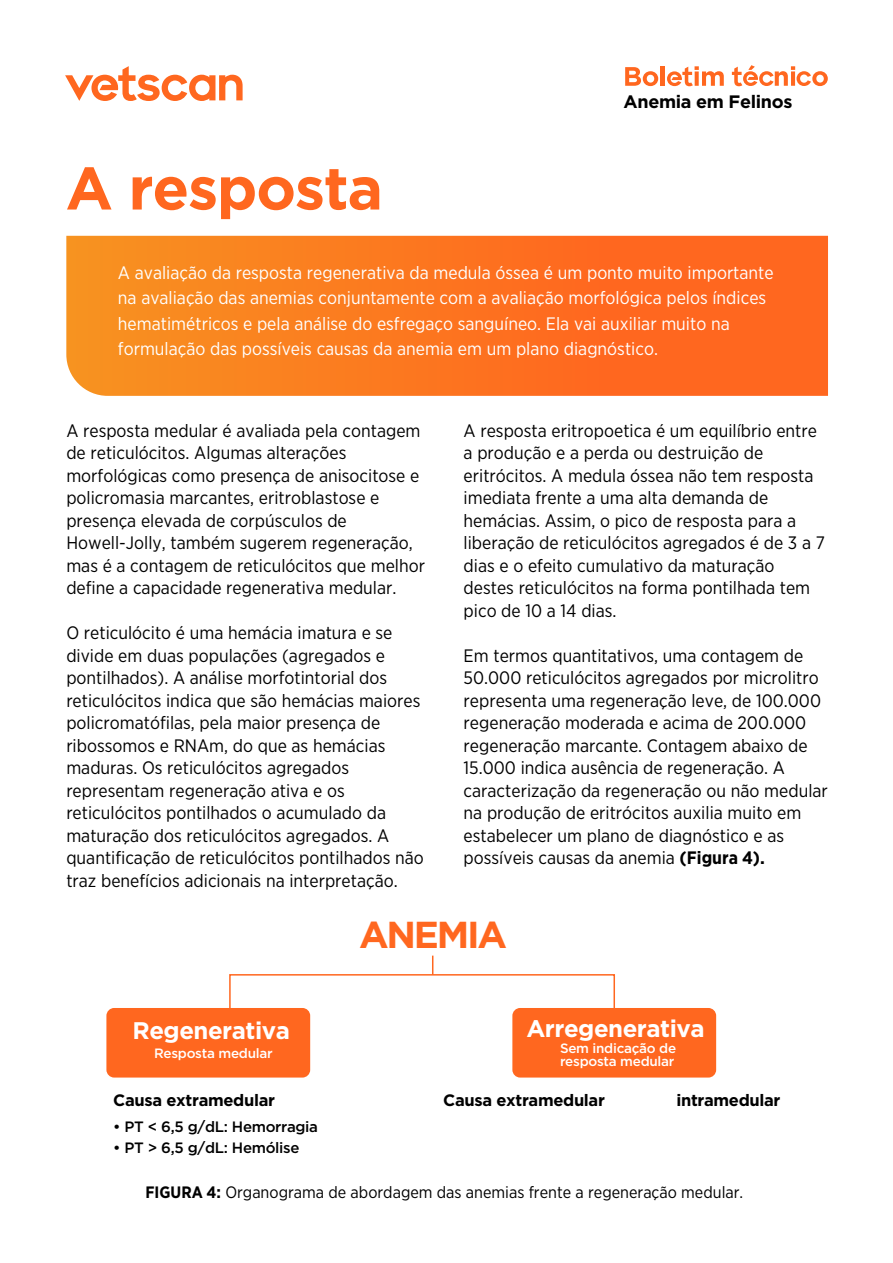
<style>
.page{position:relative;width:893px;height:1263px;background:#fff}
.page>*{position:absolute;margin:0;border:0;box-sizing:border-box;transform-origin:0 0}
.t1{font:700 60px "Gotham";letter-spacing:-.02em;color:#ff671f}
.t2{font:700 37.5px "Gotham";letter-spacing:-.06em;color:#ff671f}
.t3{font:700 24px "Gotham";letter-spacing:-.02em;color:#fff}
.t4{font:18px/22.5px "Gotham Narrow";color:#000}
.t5{font:18px/25.5px "Gotham Narrow";color:#fff}
.t6{font:700 18px "Gotham";letter-spacing:-.02em;color:#000}
.t7{font:16.5px "Gotham Narrow";color:#000}
.t8{font:700 16.5px "Gotham";letter-spacing:-.02em;color:#000}
.t9{font:500 15px "Gotham";letter-spacing:-.02em;color:#000}
.t10{font:500 13.5px/12.8px "Gotham";letter-spacing:-.02em;color:#fff}
.s1{font-weight:700}
</style>
<div class="page">
<svg style="left:65px;top:66px;width:178px;height:35px"></svg>
<svg style="left:66px;top:236px;width:762px;height:160px;background:#fc7720"></svg>
<div style="left:106px;top:1008px;width:204px;height:69px;background:#ff671f;border-radius:8px"></div>
<div style="left:512px;top:1008px;width:204px;height:69px;background:#ff671f;border-radius:8px"></div>
<svg style="left:229px;top:956px;width:387px;height:57px"></svg>
<svg style="left:625px;top:67px;width:33px;height:19px"></svg>
<hr style="left:661px;top:66px;width:4px;height:20px;background:#ff671f">
<svg style="left:667px;top:66px;width:57px;height:20px"></svg>
<svg style="left:732px;top:65px;width:96px;height:21px"></svg>
<h1 class="t1" style="left:66px;top:154px;width:319px">A resposta</h1>
<p class="t6" style="left:624px;top:92px;width:170px">Anemia em Felinos</p>
<p class="t5" style="left:118px;top:259px;width:657px">A avaliação da resposta regenerativa da medula óssea é um ponto muito importante na avaliação das anemias conjuntamente com a avaliação morfológica pelos índices hematimétricos e pela análise do esfregaço sanguíneo. Ela vai auxiliar muito na formulação das possíveis causas da anemia em um plano diagnóstico.</p>
<p class="t4" style="left:66px;top:419px;width:360px">A resposta medular é avaliada pela contagem de reticulócitos. Algumas alterações morfológicas como presença de anisocitose e policromasia marcantes, eritroblastose e presença elevada de corpúsculos de Howell-Jolly, também sugerem regeneração, mas é a contagem de reticulócitos que melhor define a capacidade regenerativa medular.</p>
<p class="t4" style="left:66px;top:621px;width:359px">O reticulócito é uma hemácia imatura e se divide em duas populações (agregados e pontilhados). A análise morfotintorial dos reticulócitos indica que são hemácias maiores policromatófilas, pela maior presença de ribossomos e RNAm, do que as hemácias maduras. Os reticulócitos agregados representam regeneração ativa e os reticulócitos pontilhados o acumulado da maturação dos reticulócitos agregados. A quantificação de reticulócitos pontilhados não traz benefícios adicionais na interpretação.</p>
<p class="t4" style="left:464px;top:419px;width:363px">A resposta eritropoetica é um equilíbrio entre a produção e a perda ou destruição de eritrócitos. A medula óssea não tem resposta imediata frente a uma alta demanda de hemácias. Assim, o pico de resposta para a liberação de reticulócitos agregados é de 3 a 7 dias e o efeito cumulativo da maturação destes reticulócitos na forma pontilhada tem pico de 10 a 14 dias.</p>
<p class="t4" style="left:464px;top:644px;width:366px">Em termos quantitativos, uma contagem de 50.000 reticulócitos agregados por microlitro representa uma regeneração leve, de 100.000 regeneração moderada e acima de 200.000 regeneração marcante. Contagem abaixo de 15.000 indica ausência de regeneração. A caracterização da regeneração ou não medular na produção de eritrócitos auxilia muito em estabelecer um plano de diagnóstico e as possíveis causas da anemia <span class="s1">(Figura 4).</span></p>
<h3 class="t3" style="left:133px;top:1016px;width:159px">Regenerativa</h3>
<p class="t10" style="left:154px;top:1046px;width:120px">Resposta medular</p>
<p class="t8" style="left:113px;top:1090px;width:163px">Causa extramedular</p>
<p class="t9" style="left:113px;top:1117px;width:206px">• PT &lt; 6,5 g/dL: Hemorragia</p>
<p class="t9" style="left:113px;top:1137px;width:188px">• PT &gt; 6,5 g/dL: Hemólise</p>
<h2 class="t2" style="left:359px;top:913px;width:149px">ANEMIA</h2>
<h3 class="t3" style="left:526px;top:1015px;width:180px">Arregenerativa</h3>
<p class="t10" style="left:560px;top:1042px;width:118px">Sem indicação de resposta medular</p>
<p class="t8" style="left:443px;top:1090px;width:163px">Causa extramedular</p>
<p class="t8" style="left:676px;top:1090px;width:105px">intramedular</p>
<p class="t7" style="left:145px;top:1182px;width:599px"><span class="s1">FIGURA 4:</span> Organograma de abordagem das anemias frente a regeneração medular.</p>
</div>
